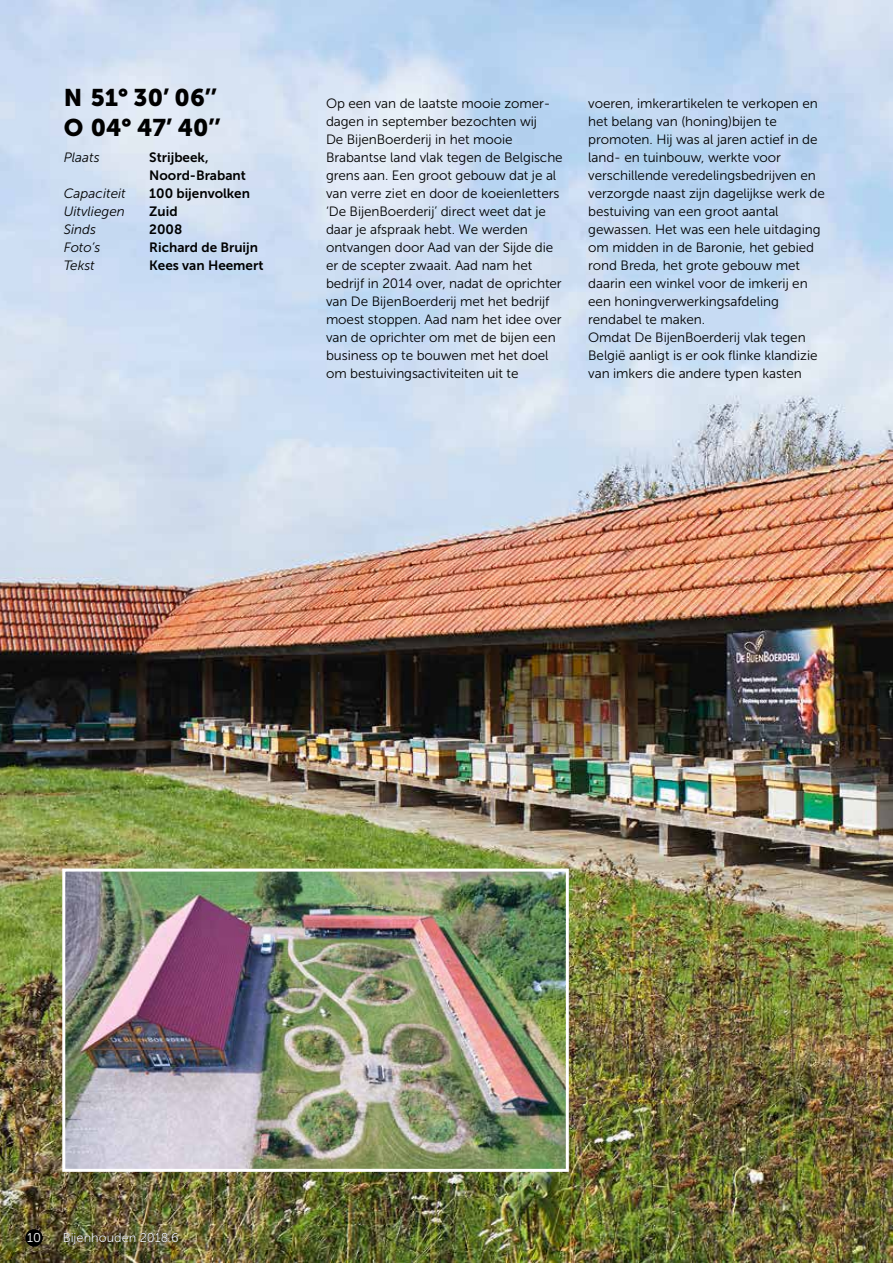
<style>
.page{position:relative;width:893px;height:1263px;background:#fff}
.page>*{position:absolute;margin:0;border:0;box-sizing:border-box;transform-origin:0 0}
.t1{font:24px/30px "Museo Sans 900";color:#000}
.t2{font:13.5px/18px "Museo Sans 300";letter-spacing:-.005em;color:#000}
.t3{font:13.5px/18px "Museo Sans 700";color:#000}
.t4{font:italic 13.5px "Museo Sans 300";color:#000}
.t5{font:12.75px "Museo Sans 300";color:#fff}
</style>
<div class="page">
<img style="left:0;top:0;width:893px;height:1263px">
<img style="left:66px;top:872px;width:499px;height:296px">
<div style="left:62px;top:868px;width:507px;height:304px;border:3px solid #fff"></div>
<div style="left:26px;top:1229px;width:17px;height:17px;background:#000;border-radius:50%"></div>
<h1 class="t1" style="left:64px;top:83px;width:158px">N 51° 30’ 06’’<br>O 04° 47’ 40’’</h1>
<p class="t4" style="left:64px;top:150px;width:37px">Plaats</p>
<p class="t3" style="left:149px;top:148px;width:98px">Strijbeek,<br>Noord-Brabant</p>
<p class="t4" style="left:64px;top:186px;width:63px">Capaciteit</p>
<p class="t3" style="left:149px;top:184px;width:102px">100 bijenvolken</p>
<p class="t4" style="left:64px;top:204px;width:63px">Uitvliegen</p>
<p class="t3" style="left:149px;top:202px;width:30px">Zuid</p>
<p class="t4" style="left:64px;top:222px;width:34px">Sinds</p>
<p class="t3" style="left:149px;top:220px;width:35px">2008</p>
<p class="t4" style="left:64px;top:240px;width:38px">Foto’s</p>
<p class="t3" style="left:149px;top:238px;width:110px">Richard de Bruijn</p>
<p class="t4" style="left:64px;top:258px;width:32px">Tekst</p>
<p class="t3" style="left:149px;top:256px;width:116px">Kees van Heemert</p>
<p class="t2" style="left:326px;top:94px;width:238px">Op een van de laatste mooie zomer&shy;dagen in september bezochten wij<br>De BijenBoerderij in het mooie Brabantse land vlak tegen de Belgische grens aan. Een groot gebouw dat je al van verre ziet en door de koeienletters ‘De BijenBoerderij’ direct weet dat je daar je afspraak hebt. We werden ontvangen door Aad van der Sijde die er de scepter zwaait. Aad nam het bedrijf in 2014 over, nadat de oprichter van De BijenBoerderij met het bedrijf moest stoppen. Aad nam het idee over van de oprichter om met de bijen een business op te bouwen met het doel om bestuivingsactiviteiten uit te</p>
<p class="t2" style="left:588px;top:94px;width:238px">voeren, imkerartikelen te verkopen en het belang van (honing)bijen te promoten. Hij was al jaren actief in de land- en tuinbouw, werkte voor verschillende veredelingsbedrijven en verzorgde naast zijn dagelijkse werk de bestuiving van een groot aantal gewassen. Het was een hele uitdaging om midden in de Baronie, het gebied rond Breda, het grote gebouw met daarin een winkel voor de imkerij en een honingverwerkingsafdeling rendabel te maken.<br>Omdat De BijenBoerderij vlak tegen België aanligt is er ook flinke klandizie van imkers die andere typen kasten</p>
<p class="t5" style="left:27px;top:1231px;width:15px">10</p>
<p class="t5" style="left:63px;top:1231px;width:118px">Bijenhouden 2018.6</p>
</div>
